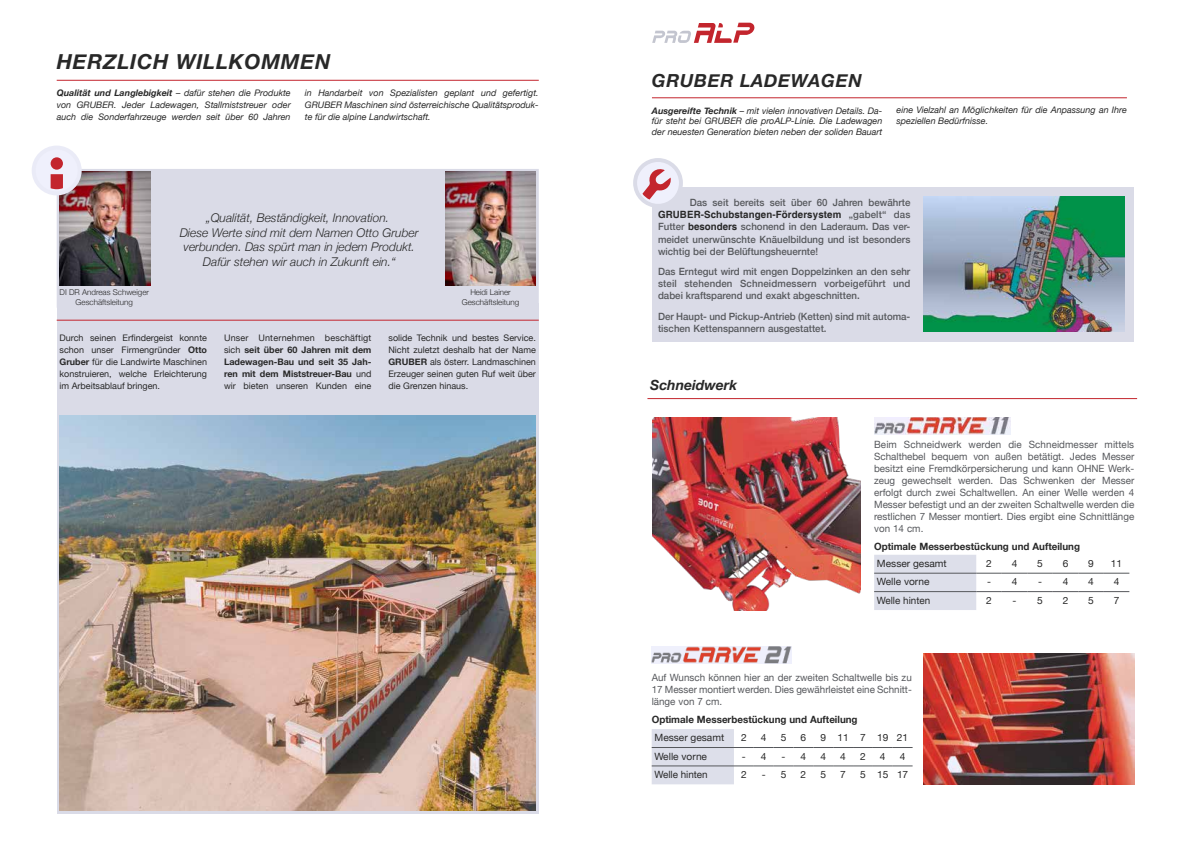
<style>
.page{position:relative;width:1191px;height:842px;background:#fff}
.page>*{position:absolute;margin:0;border:0;box-sizing:border-box;transform-origin:0 0}
.t1{font:italic 700 20.7px "Helvetica Neue";letter-spacing:.04em;color:#282828}
.t2{font:italic 700 18px "Helvetica Neue";letter-spacing:.04em;color:#282828}
.t3{font:italic 700 14px "Helvetica Neue";color:#282828}
.t4{font:italic 300 12px/14.4px "Helvetica Neue";color:#282828;text-align:center}
.t5{font:10px/12px "Helvetica Neue";color:#56585c;text-align:justify}
.t6{font:500 10px/12px "Helvetica Neue";color:#56585c;text-align:justify}
.t7{font:10px "Helvetica Neue";color:#282828}
.t8{font:700 10px "Helvetica Neue";color:#282828}
.t9{font:700 10px "Helvetica";letter-spacing:.015em;color:#282828}
.t10{font:italic 9px/12px "Helvetica Neue";color:#282828;text-align:justify}
.t11{font:9px/12px "Helvetica Neue";color:#282828;text-align:justify}
.t12{font:700 9px/12px "Helvetica Neue";color:#282828;text-align:justify}
.t13{font:300 8px/9.6px "Helvetica Neue";color:#282828;text-align:center}
.s1{font-weight:700}
.s2{font-weight:400}
.s3{font-family:"Helvetica Neue";font-weight:500;color:#56585c}
.s4{font-family:"Helvetica";font-weight:700;color:#282828}
</style>
<div class="page">
<svg style="left:652px;top:23px;width:102px;height:20px"></svg>
<hr style="left:652px;top:97px;width:475px;height:1px;background:#c3252d">
<img style="left:652px;top:417px;width:208px;height:193px">
<img style="left:923px;top:653px;width:211px;height:131px">
<div style="left:652px;top:187px;width:482px;height:155px;background:#dadbe7"></div>
<img style="left:923px;top:197px;width:201px;height:134px">
<div style="left:633px;top:158px;width:50px;height:50px;background:#dadbe7;border-radius:50%"></div>
<div style="left:637px;top:162px;width:42px;height:42px;background:#eff0fc;border-radius:50%"></div>
<svg style="left:642px;top:169px;width:29px;height:31px"></svg>
<img style="left:874px;top:417px;width:137px;height:17px">
<img style="left:651px;top:647px;width:140px;height:17px">
<svg style="left:874px;top:555px;width:255px;height:55px"></svg>
<svg style="left:651px;top:729px;width:261px;height:55px"></svg>
<hr style="left:647px;top:398px;width:490px;height:1px;background:#c3252d">
<div style="left:57px;top:303px;width:482px;height:511px;background:#dadbe7"></div>
<div style="left:57px;top:169px;width:482px;height:134px;background:#dadbe7"></div>
<hr style="left:57px;top:80px;width:482px;height:1px;background:#c3252d">
<hr style="left:57px;top:320px;width:482px;height:1px;background:#c3252d">
<img style="left:60px;top:416px;width:476px;height:395px">
<img style="left:445px;top:172px;width:91px;height:113px">
<img style="left:60px;top:172px;width:90px;height:113px">
<div style="left:34px;top:148px;width:46px;height:45px;background:#eff0fc;border-radius:50%"></div>
<div style="left:32px;top:146px;width:50px;height:49px;border:4px solid #eaebf7;border-radius:50%"></div>
<div style="left:51px;top:157px;width:12px;height:13px;background:#c3252d;border-radius:50%"></div>
<svg style="left:51px;top:174px;width:12px;height:15px"></svg>
<h1 class="t1" style="left:57px;top:45px;width:275px">HERZLICH WILLKOMMEN</h1>
<p class="t10" style="left:57px;top:87px;width:235px"><span class="s1">Qualität und Langlebigkeit</span> – dafür stehen die Produkte von GRUBER. Jeder Ladewagen, Stallmiststreuer oder auch die Sonderfahrzeuge werden seit über 60 Jahren</p>
<p class="t10" style="left:305px;top:87px;width:235px">in Handarbeit von Spezialisten geplant und gefertigt.<br>GRUBER Maschinen sind österreichische Qualitätsproduk&shy;te für die alpine Landwirtschaft.</p>
<h3 class="t4" style="left:180px;top:210px;width:240px">„Qualität, Beständigkeit, Innovation.<br>Diese Werte sind mit dem Namen Otto Gruber verbunden. Das spürt man in jedem Produkt.<br>Dafür stehen wir auch in Zukunft ein.“</h3>
<p class="t13" style="left:60px;top:287px;width:91px">DI DR Andreas Schweiger<br>Geschäftsleitung</p>
<p class="t13" style="left:462px;top:287px;width:59px">Heidi Lainer<br>Geschäftsleitung</p>
<p class="t11" style="left:60px;top:332px;width:149px">Durch seinen Erfindergeist konnte schon unser Firmengründer <span class="s1">Otto Gruber</span> für die Landwirte Maschinen konstruieren, welche Erleichterung im Arbeitsablauf bringen.</p>
<p class="t12" style="left:224px;top:332px;width:149px"><span class="s2">Unser Unternehmen beschäftigt sich</span> seit über 60 Jahren mit dem Ladewagen-Bau und seit 35 Jah&shy;ren mit dem Miststreuer-Bau <span class="s2">und wir bieten unseren Kunden eine</span></p>
<p class="t11" style="left:388px;top:332px;width:149px">solide Technik und bestes Service.<br>Nicht zuletzt deshalb hat der Name <span class="s1">GRUBER</span> als österr. Landmaschinen Erzeuger seinen guten Ruf weit über die Grenzen hinaus.</p>
<h2 class="t2" style="left:652px;top:66px;width:211px">GRUBER LADEWAGEN</h2>
<p class="t10" style="left:652px;top:106px;width:232px;line-height:10.8px"><span class="s1">Ausgereifte Technik</span> – mit vielen innovativen Details. Da&shy;für steht bei GRUBER die proALP-Linie. Die Ladewagen der neuesten Generation bieten neben der soliden Bauart</p>
<p class="t10" style="left:896px;top:105px;width:232px;line-height:10.8px">eine Vielzahl an Möglichkeiten für die Anpassung an Ihre speziellen Bedürfnisse.</p>
<p class="t6" style="left:690px;top:196px;width:222px">Das seit bereits seit über 60 Jahren bewährte</p>
<p class="t9" style="left:658px;top:209px;width:254px">GRUBER-Schubstangen-Fördersystem <span class="s3">„gabelt“ das</span></p>
<p class="t6" style="left:658px;top:220px;width:254px">Futter <span class="s4">besonders</span> schonend in den Laderaum. Das ver&shy;meidet unerwünschte Knäuelbildung und ist besonders wichtig bei der Belüftungsheuernte!</p>
<p class="t6" style="left:658px;top:265px;width:254px">Das Erntegut wird mit engen Doppelzinken an den sehr steil stehenden Schneidmessern vorbeigeführt und dabei kraftsparend und exakt abgeschnitten.</p>
<p class="t6" style="left:658px;top:309px;width:254px">Der Haupt- und Pickup-Antrieb (Ketten) sind mit automa&shy;tischen Kettenspannern ausgestattet.</p>
<h3 class="t3" style="left:650px;top:374px;width:88px">Schneidwerk</h3>
<p class="t5" style="left:874px;top:439px;width:262px">Beim Schneidwerk werden die Schneidmesser mittels Schalthebel bequem von außen betätigt. Jedes Messer besitzt eine Fremdkörpersicherung und kann OHNE Werk&shy;zeug gewechselt werden. Das Schwenken der Messer erfolgt durch zwei Schaltwellen. An einer Welle werden 4<br>Messer befestigt und an der zweiten Schaltwelle werden die restlichen 7 Messer montiert. Dies ergibt eine Schnittlänge von 14 cm.</p>
<p class="t8" style="left:874px;top:538px;width:207px">Optimale Messerbestückung und Aufteilung</p>
<p class="t7" style="left:877px;top:556px;width:71px">Messer gesamt</p>
<p class="t7" style="left:986px;top:556px;width:7px">2</p>
<p class="t7" style="left:1011px;top:556px;width:7px">4</p>
<p class="t7" style="left:1037px;top:556px;width:7px">5</p>
<p class="t7" style="left:1062px;top:556px;width:7px">6</p>
<p class="t7" style="left:1088px;top:556px;width:7px">9</p>
<p class="t7" style="left:1111px;top:556px;width:13px">11</p>
<p class="t7" style="left:877px;top:575px;width:54px">Welle vorne</p>
<p class="t7" style="left:987px;top:575px;width:32px">- 4</p>
<p class="t7" style="left:1038px;top:575px;width:32px">- 4</p>
<p class="t7" style="left:1088px;top:575px;width:7px">4</p>
<p class="t7" style="left:1113px;top:575px;width:7px">4</p>
<p class="t7" style="left:877px;top:593px;width:55px">Welle hinten</p>
<p class="t7" style="left:986px;top:593px;width:7px">2</p>
<p class="t7" style="left:1012px;top:593px;width:32px">- 5</p>
<p class="t7" style="left:1062px;top:593px;width:7px">2</p>
<p class="t7" style="left:1088px;top:593px;width:7px">5</p>
<p class="t7" style="left:1113px;top:593px;width:7px">7</p>
<p class="t5" style="left:651px;top:672px;width:262px">Auf Wunsch können hier an der zweiten Schaltwelle bis zu 17 Messer montiert werden. Dies gewährleistet eine Schnitt&shy;länge von 7 cm.</p>
<p class="t8" style="left:651px;top:711px;width:207px">Optimale Messerbestückung und Aufteilung</p>
<p class="t7" style="left:654px;top:730px;width:71px">Messer gesamt</p>
<p class="t7" style="left:741px;top:730px;width:7px">2</p>
<p class="t7" style="left:761px;top:730px;width:7px">4</p>
<p class="t7" style="left:780px;top:730px;width:7px">5</p>
<p class="t7" style="left:800px;top:730px;width:7px">6</p>
<p class="t7" style="left:820px;top:730px;width:89px">9 11 7 1921</p>
<p class="t7" style="left:654px;top:749px;width:54px">Welle vorne</p>
<p class="t7" style="left:742px;top:749px;width:26px">- 4</p>
<p class="t7" style="left:781px;top:749px;width:26px">- 4</p>
<p class="t7" style="left:820px;top:749px;width:7px">4</p>
<p class="t7" style="left:840px;top:749px;width:7px">4</p>
<p class="t7" style="left:860px;top:749px;width:7px">2</p>
<p class="t7" style="left:880px;top:749px;width:7px">4</p>
<p class="t7" style="left:899px;top:749px;width:7px">4</p>
<p class="t7" style="left:654px;top:767px;width:55px">Welle hinten</p>
<p class="t7" style="left:741px;top:767px;width:7px">2</p>
<p class="t7" style="left:761px;top:767px;width:26px">- 5</p>
<p class="t7" style="left:800px;top:767px;width:7px">2</p>
<p class="t7" style="left:820px;top:767px;width:7px">5</p>
<p class="t7" style="left:840px;top:767px;width:7px">7</p>
<p class="t7" style="left:860px;top:767px;width:50px">5 15 17</p>
</div>
